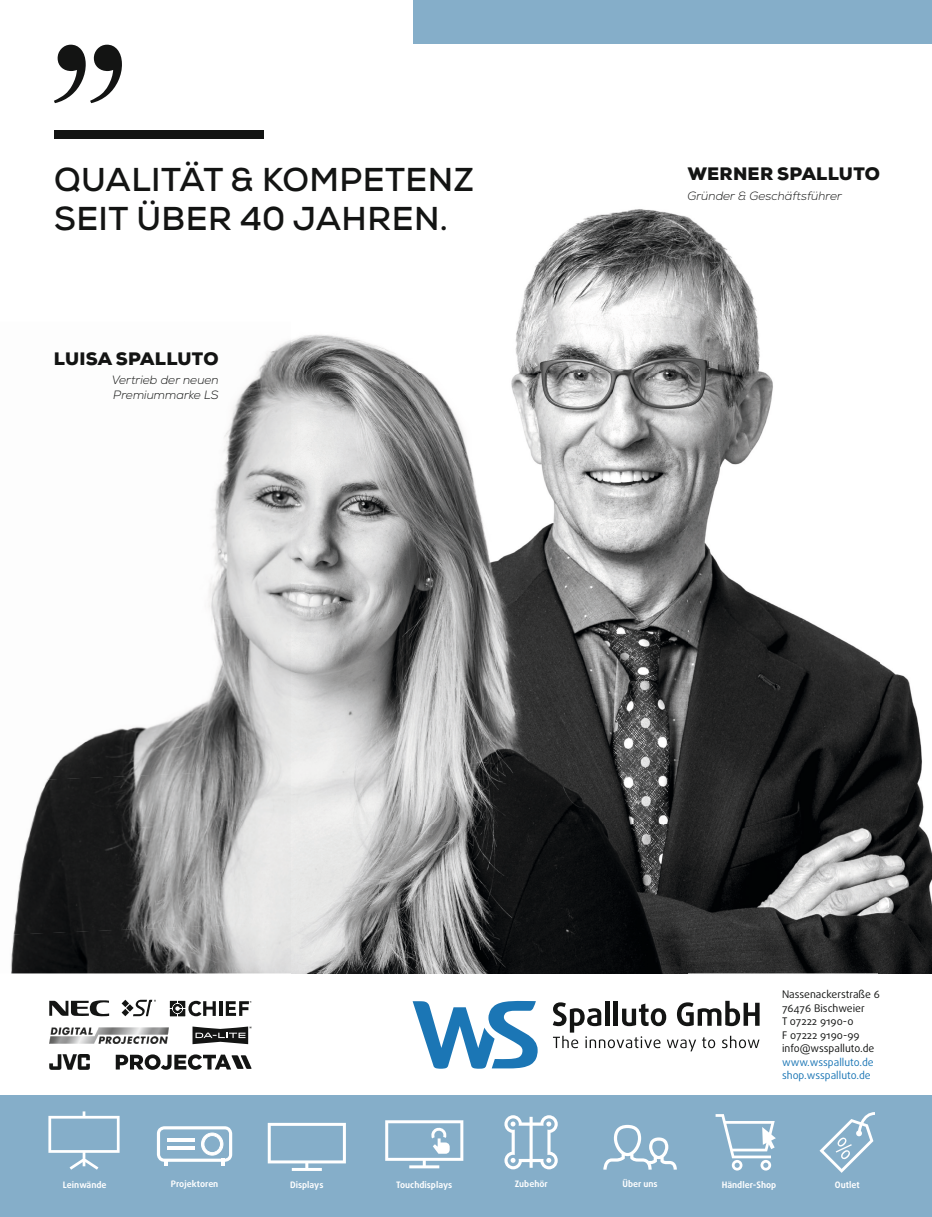
<style>
.page{position:relative;width:932px;height:1217px;background:#fff}
.page>*{position:absolute;margin:0;border:0;box-sizing:border-box;transform-origin:0 0}
.t1{font:700 33px/39.2px "Nexa";letter-spacing:.015em;color:#131413}
.t2{font:900 18px "Nexa";letter-spacing:.015em;color:#131413}
.t3{font:italic 300 12px/15px "Nexa";color:#131413}
.t4{font:10.5px/13.5px "Daxline OT";color:#131413}
.t5{font:10.5px/13.5px "Daxline OT";color:#1b76b5}
.t6{font:700 8.85px "Daxline OT";color:#fff}
</style>
<div class="page">
<div style="left:413px;top:0;width:518px;height:44px;background:#85aec9"></div>
<img style="left:518px;top:213px;width:93px;height:109px">
<img style="left:611px;top:209px;width:148px;height:128px">
<img style="left:687px;top:337px;width:191px;height:424px">
<img style="left:878px;top:661px;width:53px;height:312px">
<img style="left:687px;top:761px;width:191px;height:212px">
<img style="left:291px;top:973px;width:374px;height:1px">
<img style="left:208px;top:340px;width:83px;height:275px">
<img style="left:52px;top:706px;width:145px;height:66px">
<img style="left:197px;top:615px;width:94px;height:306px">
<img style="left:14px;top:772px;width:197px;height:149px">
<img style="left:11px;top:921px;width:280px;height:52px">
<img style="left:291px;top:322px;width:396px;height:651px">
<div style="left:0;top:1095px;width:931px;height:121px;background:#85aec9"></div>
<svg style="left:54px;top:45px;width:68px;height:58px"></svg>
<div style="left:54px;top:130px;width:209px;height:8px;background:#131413"></div>
<svg style="left:268px;top:1122px;width:78px;height:48px"></svg>
<svg style="left:715px;top:1114px;width:60px;height:56px"></svg>
<svg style="left:48px;top:1111px;width:71px;height:58px"></svg>
<svg style="left:819px;top:1112px;width:55px;height:60px"></svg>
<svg style="left:157px;top:1126px;width:75px;height:39px"></svg>
<svg style="left:385px;top:1120px;width:78px;height:47px"></svg>
<svg style="left:603px;top:1124px;width:73px;height:45px"></svg>
<svg style="left:504px;top:1115px;width:53px;height:53px"></svg>
<svg style="left:49px;top:1000px;width:60px;height:16px"></svg>
<hr style="left:219px;top:1000px;width:3px;height:15px;background:#131413">
<svg style="left:226px;top:1001px;width:25px;height:14px"></svg>
<svg style="left:170px;top:1000px;width:46px;height:16px"></svg>
<img style="left:49px;top:1054px;width:40px;height:15px">
<img style="left:49px;top:1027px;width:119px;height:15px">
<svg style="left:116px;top:1054px;width:135px;height:15px"></svg>
<svg style="left:192px;top:1026px;width:60px;height:17px"></svg>
<svg style="left:122px;top:999px;width:34px;height:17px"></svg>
<svg style="left:412px;top:1000px;width:125px;height:68px"></svg>
<svg style="left:552px;top:1000px;width:207px;height:51px"></svg>
<h1 class="t1" style="left:54px;top:160px;width:421px">QUALITÄT &amp; KOMPETENZ<br>SEIT ÜBER 40 JAHREN.</h1>
<h2 class="t2" style="left:54px;top:347px;width:166px">LUISA SPALLUTO</h2>
<p class="t3" style="left:112px;top:373px;width:108px">Vertrieb der neuen<br>Premiummarke LS</p>
<h2 class="t2" style="left:687px;top:162px;width:194px">WERNER SPALLUTO</h2>
<p class="t3" style="left:687px;top:188px;width:156px">Gründer &amp; Geschäftsführer</p>
<p class="t4" style="left:781px;top:987px;width:99px">Nassenackerstraße 6<br>76476 Bischweier<br>T 07222 9190-0<br>F 07222 9190-99 info@wsspalluto.de</p>
<p class="t5" style="left:781px;top:1055px;width:93px">www.wsspalluto.de shop.wsspalluto.de</p>
<p class="t6" style="left:63px;top:1178px;width:45px">Leinwände</p>
<p class="t6" style="left:171px;top:1178px;width:49px">Projektoren</p>
<p class="t6" style="left:290px;top:1178px;width:35px">Displays</p>
<p class="t6" style="left:396px;top:1178px;width:57px">Touchdisplays</p>
<p class="t6" style="left:514px;top:1177px;width:35px">Zubehör</p>
<p class="t6" style="left:622px;top:1177px;width:37px">Über uns</p>
<p class="t6" style="left:721px;top:1178px;width:56px">Händler-Shop</p>
<p class="t6" style="left:834px;top:1178px;width:26px">Outlet</p>
</div>
